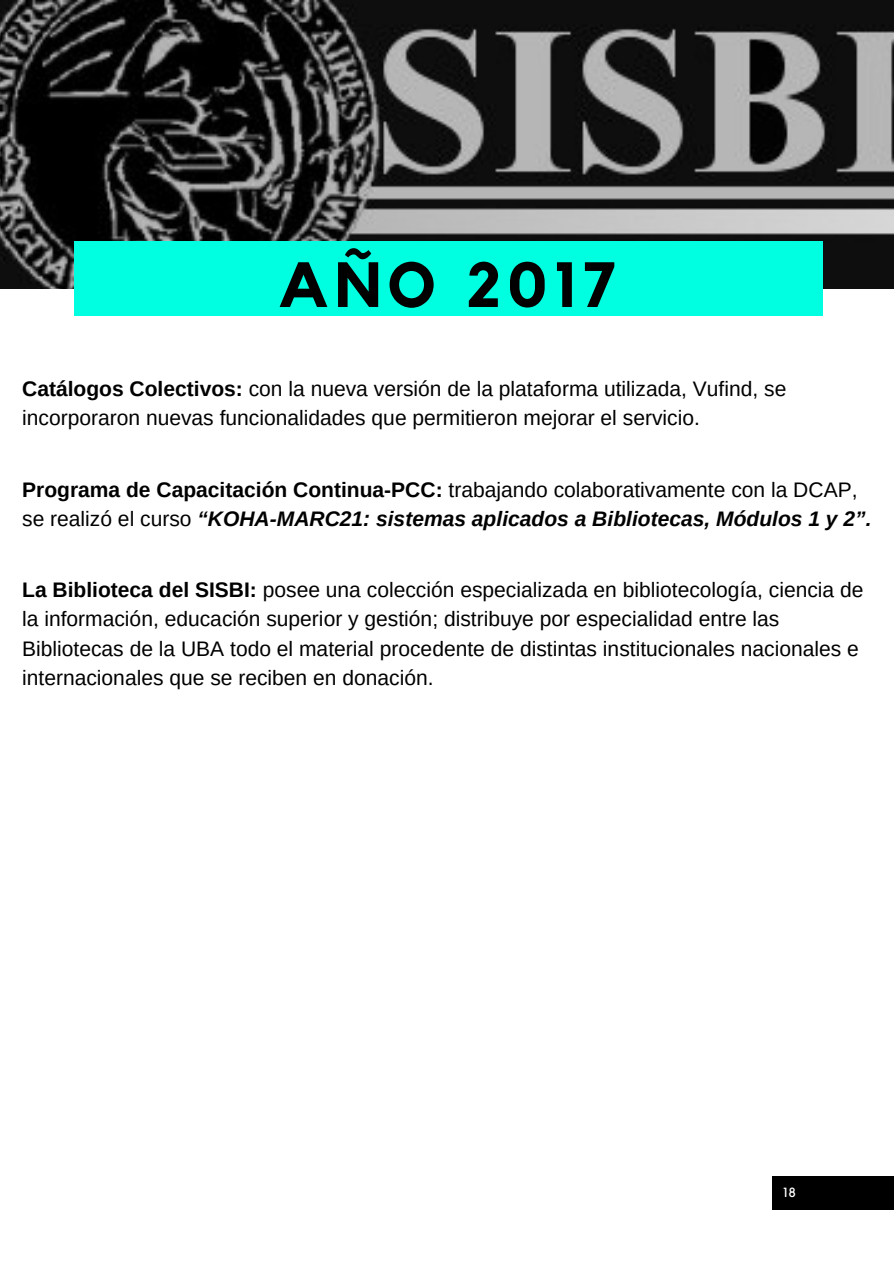
<style>
.page{position:relative;width:894px;height:1264px;background:#fff}
.page>*{position:absolute;margin:0;border:0;box-sizing:border-box;transform-origin:0 0}
.t1{font:700 63px "Kollektif";letter-spacing:.1em;color:#000}
.t2{font:21px/29.2px "Arimo";color:#000}
.t3{font:italic 700 21px/29.2px "Arimo";color:#000}
.t4{font:13.2px "Kollektif";color:#fff}
.s1{font-weight:700}
.s2{font-style:normal}
.s3{font-weight:400;font-style:normal}
</style>
<div class="page">
<img style="left:0;top:0;width:893px;height:288px">
<div style="left:74px;top:241px;width:748px;height:74px;background:#00ffe0"></div>
<div style="left:772px;top:1176px;width:121px;height:33px;background:#000"></div>
<h1 class="t1" style="left:278px;top:256px;width:340px">AÑO 2017</h1>
<p class="t2" style="left:22px;top:374px;width:765px"><span class="s1">Catálogos Colectivos:</span> con la nueva versión de la plataforma utilizada, Vufind, se incorporaron nuevas funcionalidades que permitieron mejorar el servicio.</p>
<p class="t3" style="left:22px;top:475px;width:850px"><span class="s2">Programa de Capacitación Continua-PCC:</span> <span class="s3">trabajando colaborativamente con la DCAP, se realizó el curso</span> “KOHA-MARC21: sistemas aplicados a Bibliotecas, Módulos 1 y 2”.</p>
<p class="t2" style="left:22px;top:575px;width:842px"><span class="s1">La Biblioteca del SISBI:</span> posee una colección especializada en bibliotecología, ciencia de la información, educación superior y gestión; distribuye por especialidad entre las Bibliotecas de la UBA todo el material procedente de distintas institucionales nacionales e internacionales que se reciben en donación.</p>
<p class="t4" style="left:783px;top:1186px;width:14px">18</p>
</div>
